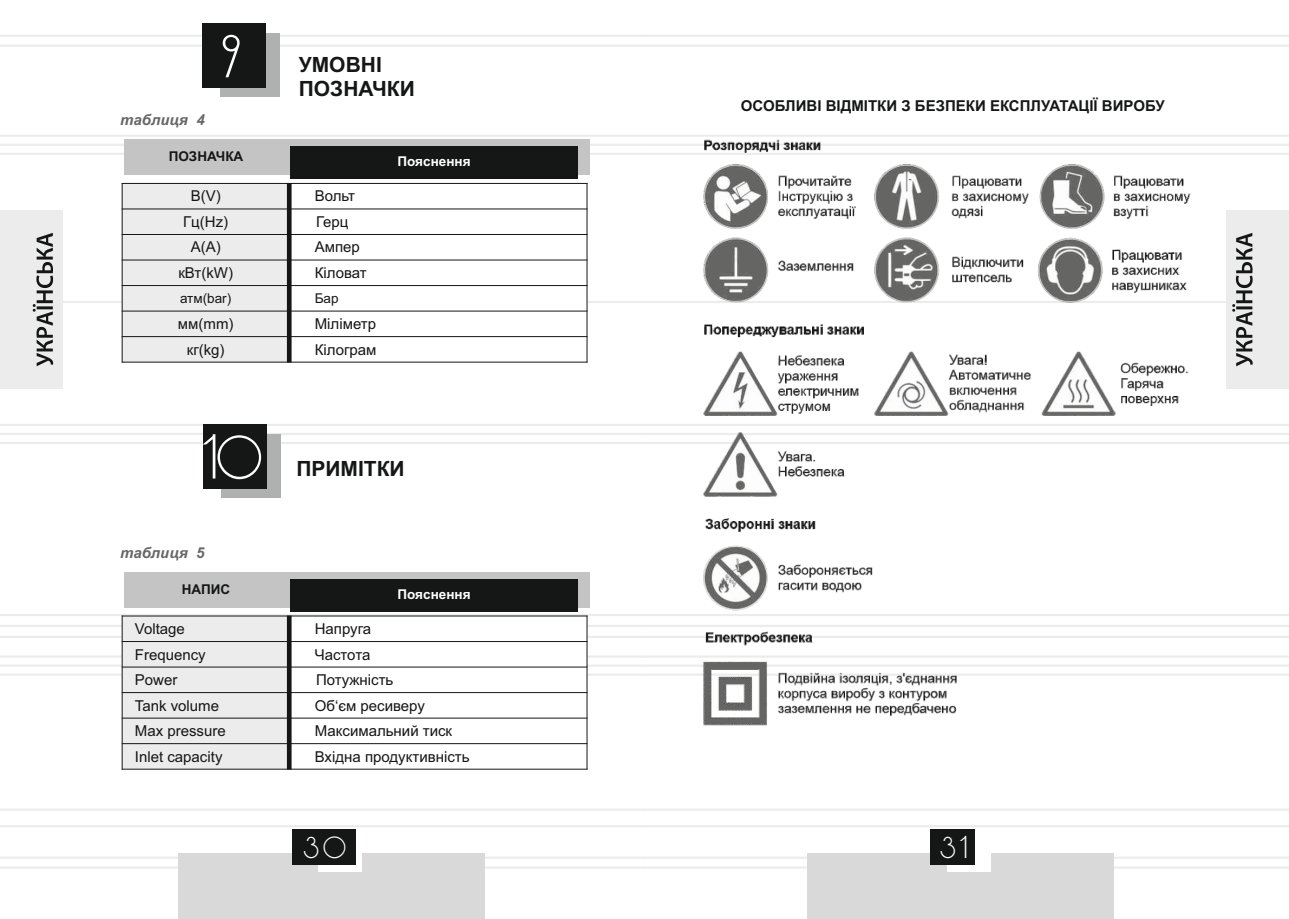
<style>
.page{position:relative;width:1289px;height:919px;background:#fff}
.page>*{position:absolute;margin:0;border:0;box-sizing:border-box;transform-origin:0 0}
.t1{font:52.5px "DS Standart Cyr";color:#fff}
.t2{font:26.25px "DS Standart Cyr";color:#fff}
.t3{font:700 21px/23.4px "Arial";color:#151616}
.t4{font:15px "Arial";color:#151616}
.t5{font:700 15px "Arial";color:#151616}
.t6{font:italic 700 15px "Arial";color:#676767}
.t7{font:700 13.5px "Arial";color:#fff}
.t8{font:700 13.5px "Arial";color:#151616}
.t9{font:13.5px "Arial";color:#151616}
</style>
<div class="page">
<hr style="left:644px;top:135px;width:644px;height:2px;background:#ececec">
<hr style="left:644px;top:153px;width:644px;height:2px;background:#ececec">
<hr style="left:644px;top:424px;width:644px;height:2px;background:#ececec">
<hr style="left:644px;top:442px;width:644px;height:2px;background:#ececec">
<hr style="left:644px;top:614px;width:644px;height:2px;background:#ececec">
<hr style="left:644px;top:635px;width:644px;height:3px;background:#ececec">
<hr style="left:644px;top:655px;width:644px;height:2px;background:#ececec">
<hr style="left:644px;top:673px;width:644px;height:2px;background:#ececec">
<hr style="left:644px;top:856px;width:644px;height:2px;background:#ececec">
<hr style="left:644px;top:866px;width:644px;height:2px;background:#ececec">
<hr style="left:644px;top:35px;width:644px;height:2px;background:#ececec">
<hr style="left:644px;top:45px;width:644px;height:2px;background:#ececec">
<hr style="left:644px;top:808px;width:644px;height:2px;background:#ececec">
<hr style="left:644px;top:825px;width:644px;height:2px;background:#ececec">
<hr style="left:644px;top:301px;width:644px;height:2px;background:#ececec">
<div style="left:807px;top:853px;width:306px;height:65px;background:#d9d9da"></div>
<div style="left:946px;top:832px;width:44px;height:39px;background:#fff"></div>
<div style="left:930px;top:829px;width:45px;height:36px;background:#151616"></div>
<div style="left:1226px;top:210px;width:62px;height:179px;background:#ececec"></div>
<svg style="left:1232px;top:233px;width:20px;height:133px"></svg>
<hr style="left:0;top:135px;width:644px;height:2px;background:#ececec">
<svg style="left:0;top:143px;width:1288px;height:4px"></svg>
<hr style="left:0;top:153px;width:644px;height:2px;background:#ececec">
<hr style="left:0;top:424px;width:644px;height:2px;background:#ececec">
<svg style="left:0;top:433px;width:1288px;height:3px"></svg>
<hr style="left:0;top:442px;width:644px;height:2px;background:#ececec">
<hr style="left:0;top:614px;width:644px;height:2px;background:#ececec">
<svg style="left:0;top:623px;width:1288px;height:5px"></svg>
<hr style="left:0;top:635px;width:644px;height:3px;background:#ececec">
<hr style="left:0;top:655px;width:644px;height:2px;background:#ececec">
<svg style="left:0;top:663px;width:1288px;height:4px"></svg>
<hr style="left:0;top:673px;width:644px;height:2px;background:#ececec">
<hr style="left:0;top:856px;width:644px;height:2px;background:#ececec">
<hr style="left:0;top:866px;width:644px;height:2px;background:#ececec">
<hr style="left:0;top:35px;width:644px;height:2px;background:#ececec">
<hr style="left:0;top:45px;width:644px;height:2px;background:#ececec">
<hr style="left:0;top:808px;width:644px;height:2px;background:#ececec">
<hr style="left:0;top:825px;width:644px;height:2px;background:#ececec">
<hr style="left:0;top:301px;width:644px;height:2px;background:#ececec">
<div style="left:0;top:210px;width:62px;height:179px;background:#ececec"></div>
<svg style="left:33px;top:233px;width:20px;height:133px"></svg>
<div style="left:178px;top:853px;width:307px;height:65px;background:#d9d9da"></div>
<div style="left:318px;top:832px;width:44px;height:39px;background:#fff"></div>
<div style="left:292px;top:829px;width:64px;height:36px;background:#151616"></div>
<div style="left:220px;top:33px;width:60px;height:63px;background:#afb0b0"></div>
<div style="left:202px;top:23px;width:64px;height:64px;background:#151616"></div>
<div style="left:221px;top:434px;width:59px;height:63px;background:#afb0b0"></div>
<div style="left:203px;top:424px;width:64px;height:64px;background:#151616"></div>
<div style="left:122px;top:183px;width:167px;height:26px;background:#ececec"></div>
<div style="left:122px;top:209px;width:167px;height:25px;background:#ececec"></div>
<div style="left:122px;top:234px;width:167px;height:26px;background:#ececec"></div>
<div style="left:122px;top:260px;width:167px;height:25px;background:#ececec"></div>
<div style="left:122px;top:285px;width:167px;height:26px;background:#ececec"></div>
<div style="left:289px;top:285px;width:298px;height:26px;background:#fff"></div>
<div style="left:122px;top:311px;width:167px;height:25px;background:#ececec"></div>
<div style="left:122px;top:336px;width:167px;height:26px;background:#ececec"></div>
<hr style="left:122px;top:183px;width:1px;height:179px;background:#151616">
<hr style="left:287px;top:183px;width:4px;height:179px;background:#151616">
<hr style="left:586px;top:183px;width:1px;height:179px;background:#151616">
<hr style="left:122px;top:361px;width:465px;height:1px;background:#151616">
<hr style="left:122px;top:336px;width:465px;height:1px;background:#151616">
<hr style="left:122px;top:310px;width:465px;height:1px;background:#151616">
<hr style="left:122px;top:285px;width:465px;height:1px;background:#151616">
<hr style="left:122px;top:259px;width:465px;height:1px;background:#151616">
<hr style="left:122px;top:234px;width:465px;height:1px;background:#151616">
<hr style="left:122px;top:208px;width:465px;height:1px;background:#151616">
<hr style="left:122px;top:183px;width:465px;height:1px;background:#151616">
<div style="left:124px;top:139px;width:465px;height:35px;background:#c4c4c5"></div>
<div style="left:290px;top:146px;width:288px;height:33px;background:#151616"></div>
<div style="left:122px;top:616px;width:167px;height:25px;background:#ececec"></div>
<div style="left:289px;top:616px;width:298px;height:25px;background:#fff"></div>
<div style="left:122px;top:641px;width:167px;height:26px;background:#ececec"></div>
<div style="left:289px;top:641px;width:298px;height:26px;background:#fff"></div>
<div style="left:122px;top:667px;width:167px;height:25px;background:#ececec"></div>
<div style="left:289px;top:667px;width:298px;height:25px;background:#fff"></div>
<div style="left:122px;top:692px;width:167px;height:26px;background:#ececec"></div>
<div style="left:122px;top:718px;width:167px;height:25px;background:#ececec"></div>
<div style="left:122px;top:743px;width:167px;height:26px;background:#ececec"></div>
<hr style="left:122px;top:615px;width:1px;height:154px;background:#151616">
<hr style="left:287px;top:615px;width:4px;height:154px;background:#151616">
<hr style="left:586px;top:615px;width:1px;height:154px;background:#151616">
<hr style="left:122px;top:768px;width:465px;height:1px;background:#151616">
<hr style="left:122px;top:743px;width:465px;height:1px;background:#151616">
<hr style="left:122px;top:717px;width:465px;height:1px;background:#151616">
<hr style="left:122px;top:692px;width:465px;height:1px;background:#151616">
<hr style="left:122px;top:666px;width:465px;height:1px;background:#151616">
<hr style="left:122px;top:641px;width:465px;height:1px;background:#151616">
<hr style="left:122px;top:615px;width:465px;height:1px;background:#151616">
<div style="left:124px;top:572px;width:465px;height:35px;background:#c4c4c5"></div>
<div style="left:290px;top:579px;width:288px;height:33px;background:#151616"></div>
<img style="left:702px;top:139px;width:501px;height:587px">
<p class="t6" style="left:120px;top:114px;width:86px">таблиця 4</p>
<h1 class="t1" style="left:222px;top:35px;width:21px">9</h1>
<p class="t8" style="left:169px;top:151px;width:76px">ПОЗНАЧКА</p>
<h3 class="t3" style="left:299px;top:55px;width:117px">УМОВНІ<br>ПОЗНАЧКИ</h3>
<p class="t7" style="left:397px;top:156px;width:75px">Пояснення</p>
<p class="t4" style="left:191px;top:190px;width:31px">В(V)</p>
<p class="t4" style="left:315px;top:190px;width:42px">Вольт</p>
<p class="t4" style="left:183px;top:216px;width:47px">Гц(Hz)</p>
<p class="t4" style="left:316px;top:216px;width:34px">Герц</p>
<p class="t4" style="left:191px;top:241px;width:32px">А(А)</p>
<p class="t4" style="left:315px;top:241px;width:47px">Ампер</p>
<p class="t4" style="left:178px;top:267px;width:56px">кВт(kW)</p>
<p class="t4" style="left:315px;top:267px;width:54px">Кіловат</p>
<p class="t9" style="left:180px;top:293px;width:53px">атм(bar)</p>
<p class="t9" style="left:315px;top:293px;width:25px">Бар</p>
<p class="t4" style="left:178px;top:318px;width:57px">мм(mm)</p>
<p class="t4" style="left:315px;top:318px;width:63px">Міліметр</p>
<p class="t4" style="left:187px;top:343px;width:39px">кг(kg)</p>
<p class="t4" style="left:315px;top:343px;width:63px">Кілограм</p>
<h1 class="t1" style="left:202px;top:436px;width:62px">10</h1>
<p class="t6" style="left:120px;top:547px;width:86px">таблиця 5</p>
<p class="t8" style="left:182px;top:584px;width:50px">НАПИС</p>
<h3 class="t3" style="left:296px;top:458px;width:110px">ПРИМІТКИ</h3>
<p class="t7" style="left:397px;top:589px;width:75px">Пояснення</p>
<p class="t4" style="left:135px;top:623px;width:52px">Voltage</p>
<p class="t4" style="left:315px;top:623px;width:58px">Напруга</p>
<p class="t4" style="left:135px;top:648px;width:72px">Frequency</p>
<p class="t4" style="left:315px;top:648px;width:57px">Частота</p>
<p class="t4" style="left:135px;top:674px;width:44px">Power</p>
<p class="t4" style="left:316px;top:674px;width:79px">Потужність</p>
<p class="t4" style="left:135px;top:699px;width:86px">Tank volume</p>
<p class="t4" style="left:315px;top:699px;width:112px">Об‘єм ресиверу</p>
<p class="t4" style="left:135px;top:725px;width:92px">Max pressure</p>
<p class="t4" style="left:315px;top:725px;width:139px">Максимальний тиск</p>
<p class="t4" style="left:135px;top:750px;width:89px">Inlet capacity</p>
<p class="t4" style="left:315px;top:750px;width:156px">Вхідна продуктивність</p>
<p class="t5" style="left:741px;top:100px;width:425px">ОСОБЛИВІ ВІДМІТКИ З БЕЗПЕКИ ЕКСПЛУАТАЦІЇ ВИРОБУ</p>
<h2 class="t2" style="left:303px;top:836px;width:44px">30</h2>
<h2 class="t2" style="left:940px;top:836px;width:28px">31</h2>
</div>
